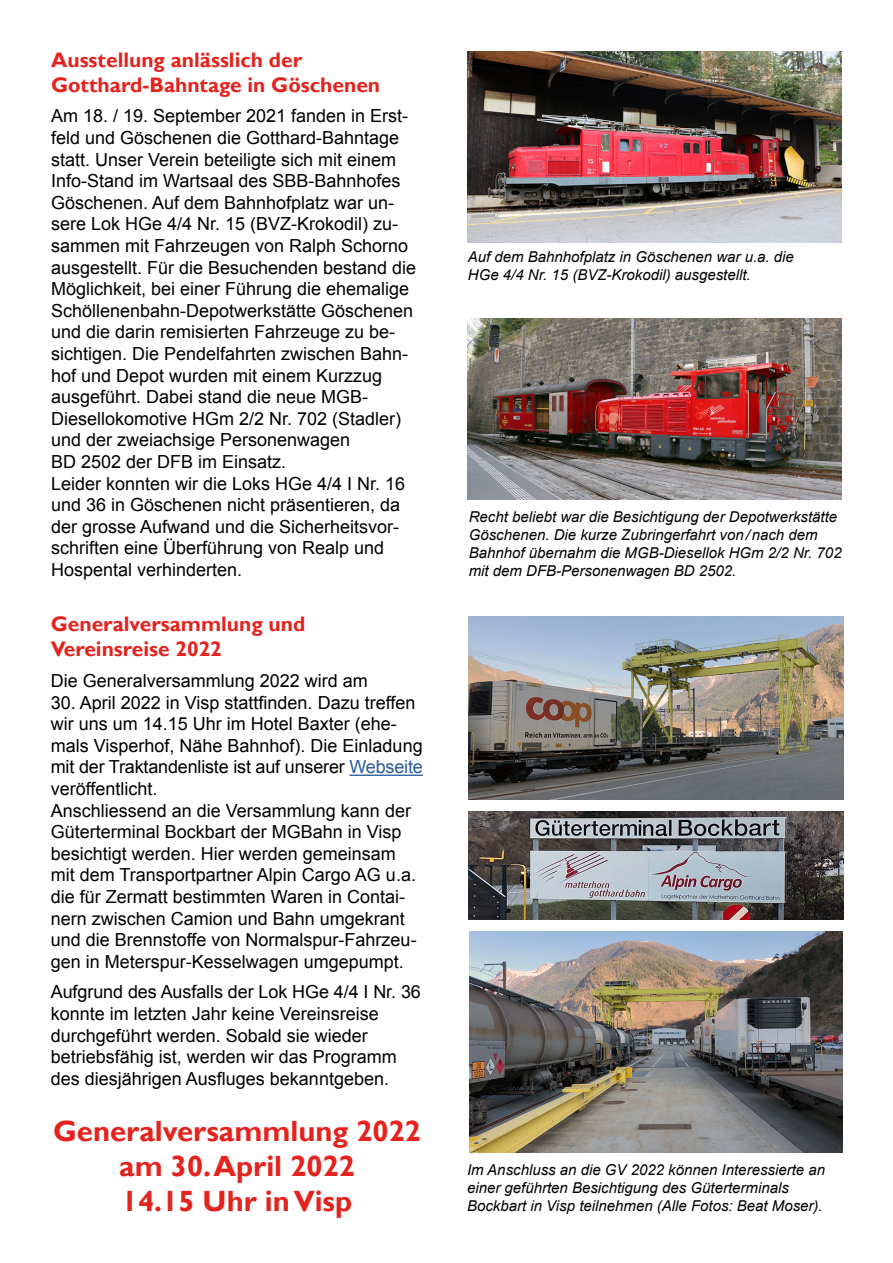
<style>
.page{position:relative;width:893px;height:1263px;background:#fff}
.page>*{position:absolute;margin:0;border:0;box-sizing:border-box;transform-origin:0 0}
.t1{font:700 29.25px/35.1px "Gill Sans";color:#e5231e;text-align:center}
.t2{font:700 21px/25.2px "Gill Sans";color:#e5231e}
.t3{font:18px/21.6px "Arial";color:#000}
.t4{font:italic 15px/18px "Arial";color:#000}
.s1{color:#275b9b}
</style>
<div class="page">
<img style="left:468px;top:319px;width:374px;height:181px">
<img style="left:468px;top:51px;width:374px;height:191px">
<hr style="left:349px;top:774px;width:74px;height:2px;background:#275b9b">
<img style="left:469px;top:617px;width:374px;height:182px">
<img style="left:469px;top:931px;width:373px;height:221px">
<img style="left:469px;top:811px;width:374px;height:109px">
<p class="t2" style="left:51px;top:47px;width:331px">Ausstellung anlässlich der<br>Gotthard-Bahntage in Göschenen</p>
<p class="t3" style="left:51px;top:105px;width:367px">Am 18. / 19. September 2021 fanden in Erst&shy;feld und Göschenen die Gotthard-Bahntage statt. Unser Verein beteiligte sich mit einem Info-Stand im Wartsaal des SBB-Bahnhofes Göschenen. Auf dem Bahnhofplatz war un&shy;sere Lok HGe 4/4 Nr. 15 (BVZ-Krokodil) zu&shy;sammen mit Fahrzeugen von Ralph Schorno ausgestellt. Für die Besuchenden bestand die Möglichkeit, bei einer Führung die ehemalige Schöllenenbahn-Depotwerkstätte Göschenen und die darin remisierten Fahrzeuge zu be&shy;sichtigen. Die Pendelfahrten zwischen Bahn&shy;hof und Depot wurden mit einem Kurzzug ausgeführt. Dabei stand die neue MGB-Diesellokomotive HGm 2/2 Nr. 702 (Stadler) und der zweiachsige Personenwagen<br>BD 2502 der DFB im Einsatz.<br>Leider konnten wir die Loks HGe 4/4 I Nr. 16 und 36 in Göschenen nicht präsentieren, da der grosse Aufwand und die Sicherheitsvor&shy;schriften eine Überführung von Realp und Hospental verhinderten.</p>
<p class="t2" style="left:51px;top:612px;width:256px">Generalversammlung und<br>Vereinsreise 2022</p>
<p class="t3" style="left:51px;top:670px;width:319px">Die Generalversammlung 2022 wird am</p>
<p class="t3" style="left:51px;top:692px;width:374px">30. April 2022 in Visp stattfinden. Dazu treffen wir uns um 14.15 Uhr im Hotel Baxter (ehe&shy;mals Visperhof, Nähe Bahnhof). Die Einladung mit der Traktandenliste ist auf unserer <span class="s1">Webseite </span>veröffentlicht.<br>Anschliessend an die Versammlung kann der Güterterminal Bockbart der MGBahn in Visp besichtigt werden. Hier werden gemeinsam mit dem Transportpartner Alpin Cargo AG u.a. die für Zermatt bestimmten Waren in Contai&shy;nern zwischen Camion und Bahn umgekrant und die Brennstoffe von Normalspur-Fahrzeu&shy;gen in Meterspur-Kesselwagen umgepumpt.</p>
<p class="t3" style="left:51px;top:981px;width:372px">Aufgrund des Ausfalls der Lok HGe 4/4 I Nr. 36 konnte im letzten Jahr keine Vereinsreise durchgeführt werden. Sobald sie wieder betriebsfähig ist, werden wir das Programm des diesjährigen Ausfluges bekanntgeben.</p>
<h1 class="t1" style="left:53px;top:1114px;width:369px">Generalversammlung 2022 am 30. April 2022<br>14.15 Uhr in Visp</h1>
<p class="t4" style="left:468px;top:248px;width:328px">Auf dem Bahnhofplatz in Göschenen war u.a. die<br>HGe 4/4 Nr. 15 (BVZ-Krokodil) ausgestellt.</p>
<p class="t4" style="left:469px;top:508px;width:374px">Recht beliebt war die Besichtigung der Depotwerkstätte Göschenen. Die kurze Zubringerfahrt von/nach dem Bahnhof übernahm die MGB-Diesellok HGm 2/2 Nr. 702 mit dem DFB-Personenwagen BD 2502.</p>
<p class="t4" style="left:467px;top:1161px;width:359px">Im Anschluss an die GV 2022 können Interessierte an einer geführten Besichtigung des Güterterminals<br>Bockbart in Visp teilnehmen (Alle Fotos: Beat Moser).</p>
</div>
